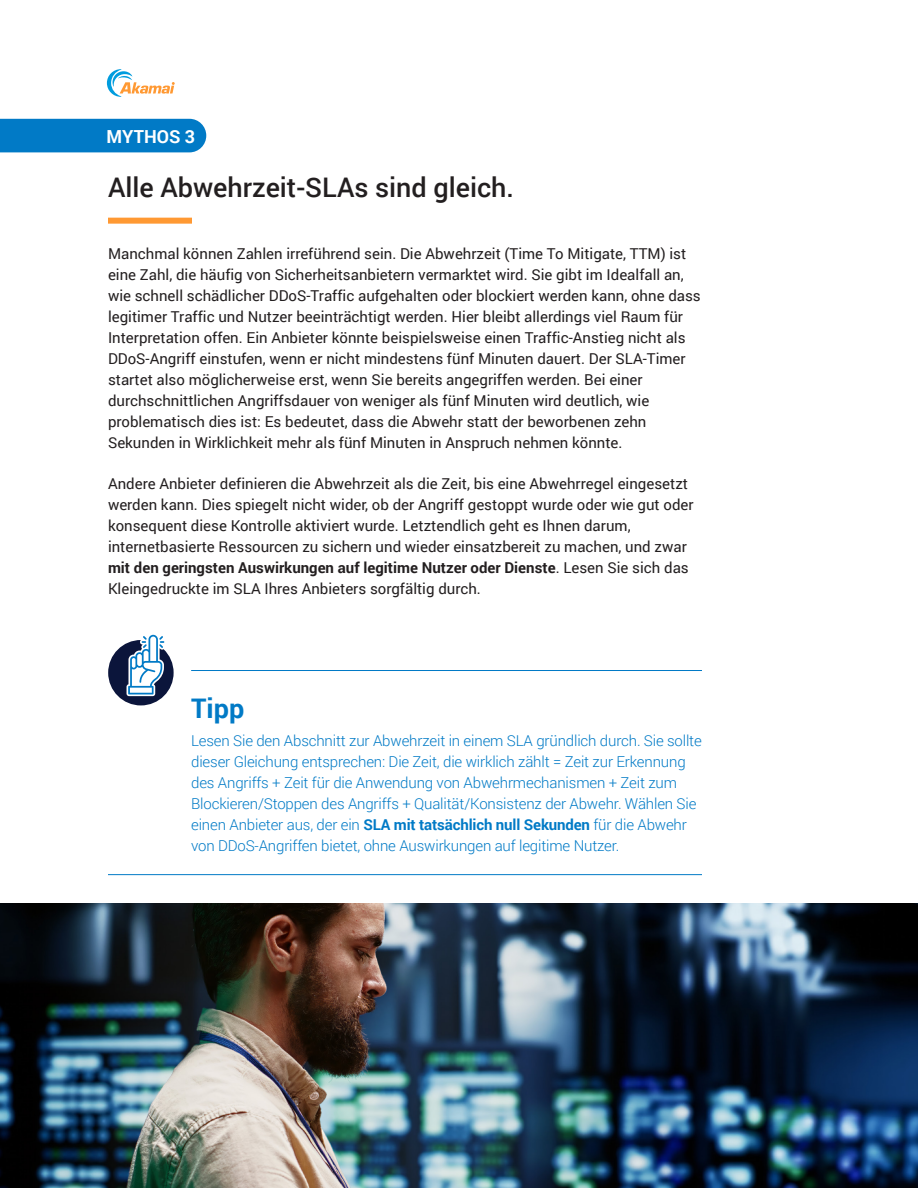
<style>
.page{position:relative;width:918px;height:1188px;background:#fff}
.page>*{position:absolute;margin:0;border:0;box-sizing:border-box;transform-origin:0 0}
.H1_-_Orange_bar{font:500 27px "Roboto";color:#231f20}
.Body{font:700 27px "Roboto";color:#017ac6}
.t1{font:700 18px "Roboto";color:#fff}
.Body-2{font:15px/21px "Roboto";color:#231f20}
.Body-3{font:300 15px/21px "Roboto";letter-spacing:-.01em;color:#017ac6}
.s1{font-weight:700}
</style>
<div class="page">
<svg style="left:107px;top:69px;width:68px;height:28px"></svg>
<div style="left:0;top:119px;width:206px;height:33px;background:#017ac6"></div>
<svg style="left:108px;top:218px;width:84px;height:6px"></svg>
<hr style="left:191px;top:670px;width:511px;height:1px;background:#017ac6">
<hr style="left:108px;top:874px;width:594px;height:1px;background:#017ac6">
<svg style="left:108px;top:635px;width:66px;height:70px"></svg>
<img style="left:0;top:904px;width:918px;height:284px">
<p class="t1" style="left:106px;top:124px;width:90px">MYTHOS 3</p>
<p class="H1_-_Orange_bar" style="left:108px;top:169px;width:408px">Alle Abwehrzeit-SLAs sind gleich.</p>
<p class="Body-2" style="left:108px;top:242px;width:594px">Manchmal können Zahlen irreführend sein. Die Abwehrzeit (Time To Mitigate, TTM) ist eine Zahl, die häufig von Sicherheitsanbietern vermarktet wird. Sie gibt im Idealfall an, wie schnell schädlicher DDoS-Traffic aufgehalten oder blockiert werden kann, ohne dass legitimer Traffic und Nutzer beeinträchtigt werden. Hier bleibt allerdings viel Raum für Interpretation offen. Ein Anbieter könnte beispielsweise einen Traffic-Anstieg nicht als DDoS-Angriff einstufen, wenn er nicht mindestens fünf Minuten dauert. Der SLA-Timer startet also möglicherweise erst, wenn Sie bereits angegriffen werden. Bei einer durchschnittlichen Angriffsdauer von weniger als fünf Minuten wird deutlich, wie problematisch dies ist: Es bedeutet, dass die Abwehr statt der beworbenen zehn Sekunden in Wirklichkeit mehr als fünf Minuten in Anspruch nehmen könnte.</p>
<p class="Body-2" style="left:108px;top:473px;width:587px">Andere Anbieter definieren die Abwehrzeit als die Zeit, bis eine Abwehrregel eingesetzt werden kann. Dies spiegelt nicht wider, ob der Angriff gestoppt wurde oder wie gut oder konsequent diese Kontrolle aktiviert wurde. Letztendlich geht es Ihnen darum, internetbasierte Ressourcen zu sichern und wieder einsatzbereit zu machen, und zwar <span class="s1">mit den geringsten Auswirkungen auf legitime Nutzer oder Dienste</span>. Lesen Sie sich das Kleingedruckte im SLA Ihres Anbieters sorgfältig durch.</p>
<p class="Body" style="left:191px;top:690px;width:55px">Tipp</p>
<p class="Body-3" style="left:191px;top:730px;width:512px">Lesen Sie den Abschnitt zur Abwehrzeit in einem SLA gründlich durch. Sie sollte dieser Gleichung entsprechen: Die Zeit, die wirklich zählt = Zeit zur Erkennung des Angriffs + Zeit für die Anwendung von Abwehrmechanismen + Zeit zum Blockieren/Stoppen des Angriffs + Qualität/Konsistenz der Abwehr. Wählen Sie einen Anbieter aus, der ein <span class="s1">SLA mit tatsächlich null Sekunden</span> für die Abwehr von DDoS-Angriffen bietet, ohne Auswirkungen auf legitime Nutzer.</p>
</div>
